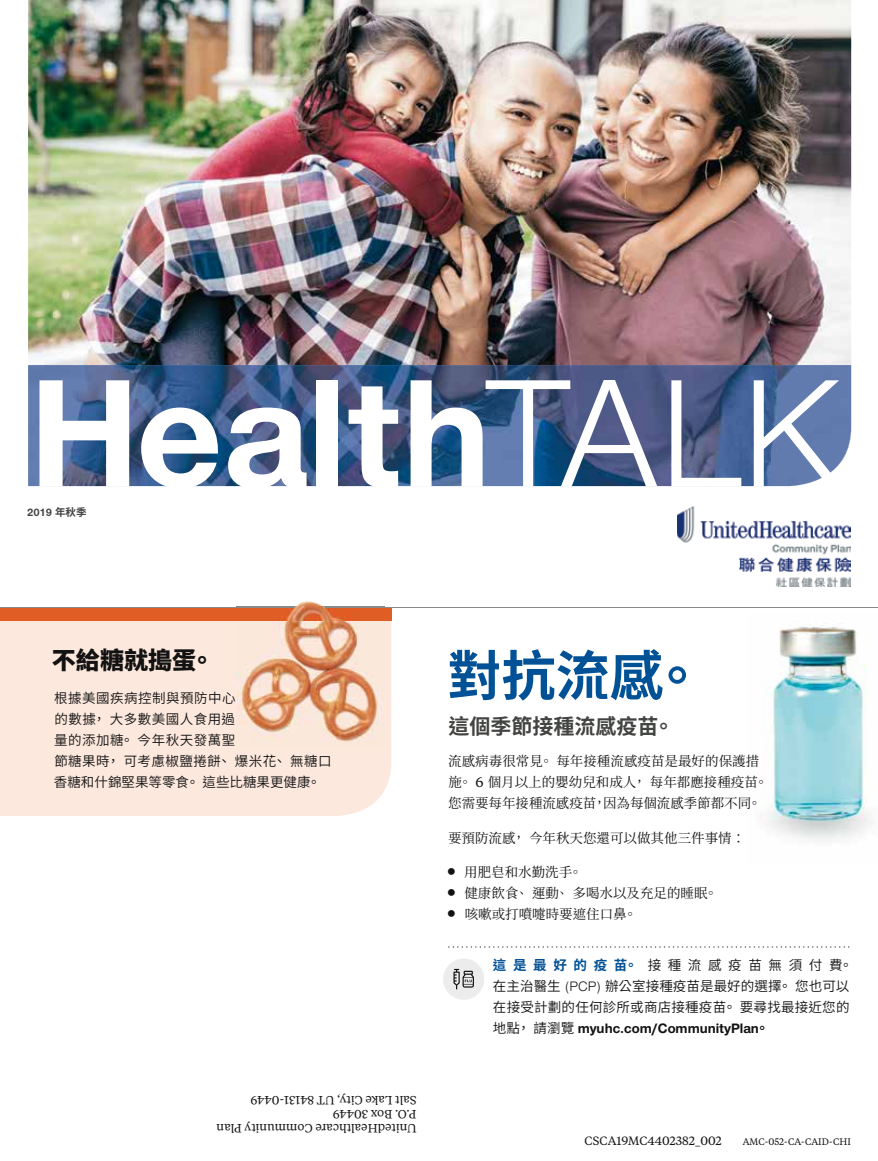
<style>
.page{position:relative;width:878px;height:1161px;background:#fff}
.page>*{position:absolute;margin:0;border:0;box-sizing:border-box;transform-origin:0 0}
.t1{font:700 159.3px "UHC Sans";color:#fff}
.t2{font:700 54px "Source Han Sans TW";color:#005195}
.t3{font:800 24px "Source Han Sans TW";color:#121212}
.t4{font:700 21px "Source Han Sans TW";color:#424441}
.t5{font:700 14.1px "UHC Sans";color:#121212}
.t6{font:13.5px/21px "Source Han Serif TC";color:#121212}
.t7{font:13.5px/21px "Source Han Sans TW";letter-spacing:.035em;color:#121212}
.t8{font:13.5px/21px "Source Han Sans TW";letter-spacing:.015em;color:#121212}
.t9{font:12px/14.2px "UHC Serif Text";color:#121212}
.t10{font:700 10.95px "UHC Sans";color:#424441}
.t11{font:9.45px "UHC Serif Text";color:#121212}
.s1{font-weight:400}
.s2{font-family:"Source Han Sans TW";font-size:10.5px}
.s3{font-family:"UHC Serif Text";font-size:14.1px}
.s4{font-weight:700;color:#005195}
.s5{font-family:"UHC Sans";font-size:14.1px}
.s6{font-family:"Source Han Sans TW";font-weight:400;font-size:13.5px}
.s7{font-family:"Source Han Sans TW";font-size:13.5px}
</style>
<div class="page">
<img style="left:763px;top:627px;width:109px;height:214px">
<div style="left:0;top:621px;width:391px;height:195px;background:#fce8dd"></div>
<div style="left:0;top:607px;width:391px;height:14px;background:#e05d26"></div>
<hr style="left:0;top:607px;width:878px;height:1px;background:#888a8a">
<img style="left:28px;top:0;width:823px;height:365px">
<img style="left:28px;top:365px;width:823px;height:121px">
<img style="left:678px;top:506px;width:172px;height:81px">
<svg style="left:448px;top:946px;width:401px;height:2px"></svg>
<div style="left:443px;top:959px;width:41px;height:41px;background:#ebeceb;border-radius:50%"></div>
<svg style="left:453px;top:969px;width:21px;height:20px"></svg>
<img style="left:236px;top:601px;width:149px;height:146px">
<h1 class="t1" style="left:29px;top:326px;width:813px">Health<span class="s1">TALK</span></h1>
<p class="t10" style="left:27px;top:505px;width:61px">2019 <span class="s2">年秋季</span></p>
<h3 class="t3" style="left:52px;top:647px;width:164px">不給糖就搗蛋。</h3>
<p class="t7" style="left:54px;top:688px;width:279px">根據美國疾病控制與預防中心<br>的數據，大多數美國人食用過<br>量的添加糖。今年秋天發萬聖<br>節糖果時，可考慮椒鹽捲餅、爆米花、無糖口香糖和什錦堅果等零食。這些比糖果更健康。</p>
<p class="t9" style="left:416px;top:1136px;width:201px;rotate:-180deg">UnitedHealthcare Community Plan<br>P.O. Box 30449<br>Salt Lake City, UT 84131-0449</p>
<h2 class="t2" style="left:447px;top:645px;width:258px">對抗流感。</h2>
<h3 class="t4" style="left:448px;top:714px;width:227px">這個季節接種流感疫苗。</h3>
<p class="t6" style="left:448px;top:751px;width:321px">流感病毒很常見。每年接種流感疫苗是最好的保護措施。 <span class="s3">6</span> 個月以上的嬰幼兒和成人，每年都應接種疫苗。您需要每年接種流感疫苗，因為每個流感季節都不同。</p>
<p class="t6" style="left:448px;top:827px;width:298px">要預防流感，今年秋天您還可以做其他三件事情：</p>
<p class="t6" style="left:464px;top:862px;width:255px">用肥皂和水勤洗手。<br>健康飲食、運動、多喝水以及充足的睡眠。咳嗽或打噴嚏時要遮住口鼻。</p>
<p class="t8" style="left:493px;top:955px;width:361px"><span class="s4">這是最好的疫苗。</span> 接種流感疫苗無須付費。在主治醫生 <span class="s5">(PCP)</span> 辦公室接種疫苗是最好的選擇。您也可以在接受計劃的任何診所或商店接種疫苗。要尋找最接近您的</p>
<p class="t5" style="left:493px;top:1019px;width:278px"><span class="s6">地點，請瀏覽</span> myuhc.com/CommunityPlan<span class="s7">。</span></p>
<p class="t9" style="left:584px;top:1134px;width:139px">CSCA19MC4402382_002</p>
<p class="t11" style="left:742px;top:1136px;width:110px">AMC-052-CA-CAID-CHI</p>
</div>
